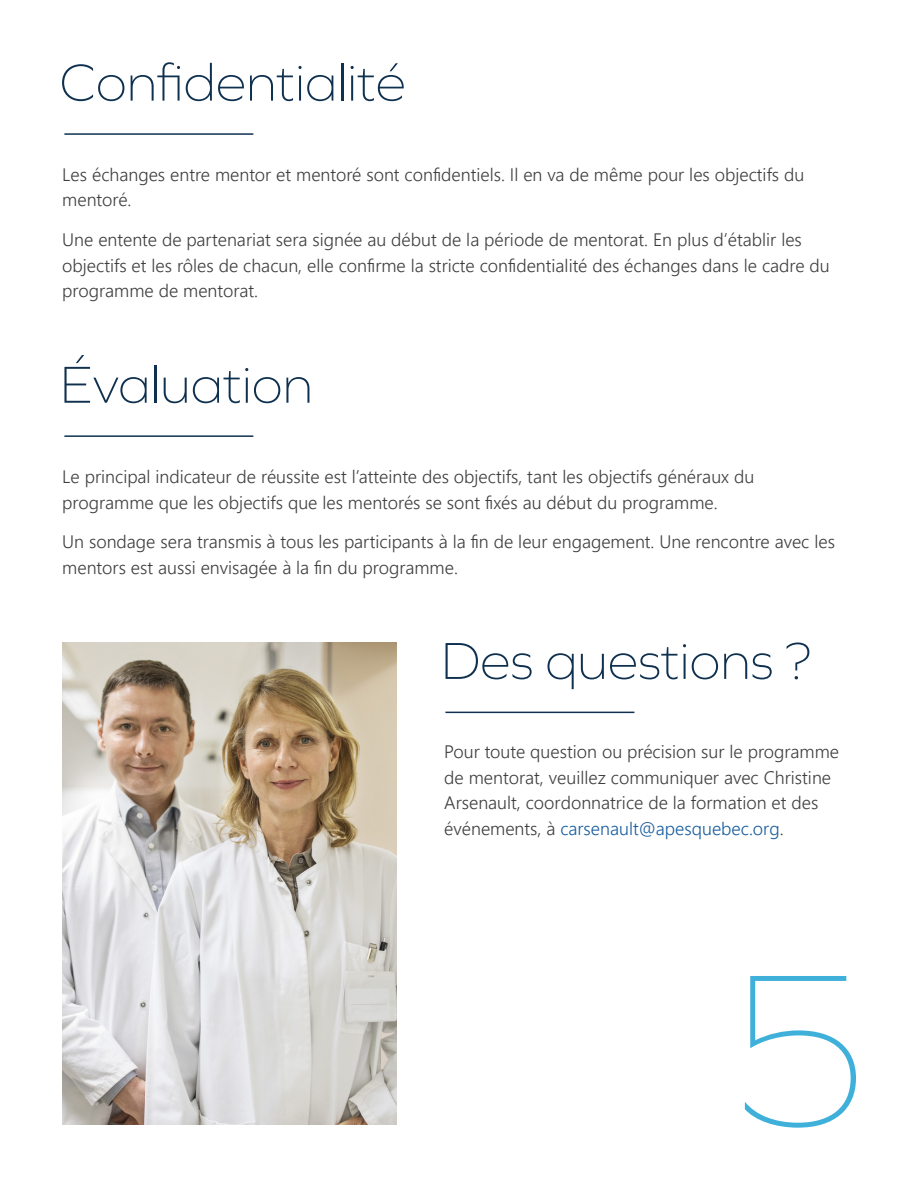
<style>
.page{position:relative;width:918px;height:1188px;background:#fff}
.page>*{position:absolute;margin:0;border:0;box-sizing:border-box;transform-origin:0 0}
.t1{font:100 225px "Graphie";color:#3fb0da}
.En-tête_-_Aligner_au{font:200 54px "Graphie";color:#0f314f}
.t2{font:300 18px/25.5px "Segoe UI";color:#3e3e3f}
.s1{color:#175d9e}
</style>
<div class="page">
<img style="left:63px;top:642px;width:333px;height:483px">
<hr style="left:64px;top:133px;width:189px;height:2px;background:#0f314f">
<hr style="left:64px;top:435px;width:189px;height:2px;background:#0f314f">
<hr style="left:445px;top:712px;width:189px;height:1px;background:#0f314f">
<p class="En-tête_-_Aligner_au" style="left:60px;top:51px;width:348px">Confidentialité</p>
<p class="t2" style="left:62px;top:160px;width:744px">Les échanges entre mentor et mentoré sont confidentiels. Il en va de même pour les objectifs du mentoré.</p>
<p class="t2" style="left:62px;top:225px;width:769px">Une entente de partenariat sera signée au début de la période de mentorat. En plus d’établir les objectifs et les rôles de chacun, elle confirme la stricte confidentialité des échanges dans le cadre du programme de mentorat.</p>
<p class="En-tête_-_Aligner_au" style="left:60px;top:353px;width:254px">Évaluation</p>
<p class="t2" style="left:62px;top:462px;width:694px">Le principal indicateur de réussite est l’atteinte des objectifs, tant les objectifs généraux du programme que les objectifs que les mentorés se sont fixés au début du programme.</p>
<p class="t2" style="left:62px;top:527px;width:774px">Un sondage sera transmis à tous les participants à la fin de leur engagement. Une rencontre avec les mentors est aussi envisagée à la fin du programme.</p>
<p class="En-tête_-_Aligner_au" style="left:441px;top:630px;width:372px">Des questions ?</p>
<p class="t2" style="left:444px;top:737px;width:396px">Pour toute question ou précision sur le programme de mentorat, veuillez communiquer avec Christine Arsenault, coordonnatrice de la formation et des événements, à <span class="s1">carsenault@apesquebec.org</span>.</p>
<h1 class="t1" style="left:726px;top:920px;width:148px">5</h1>
</div>
